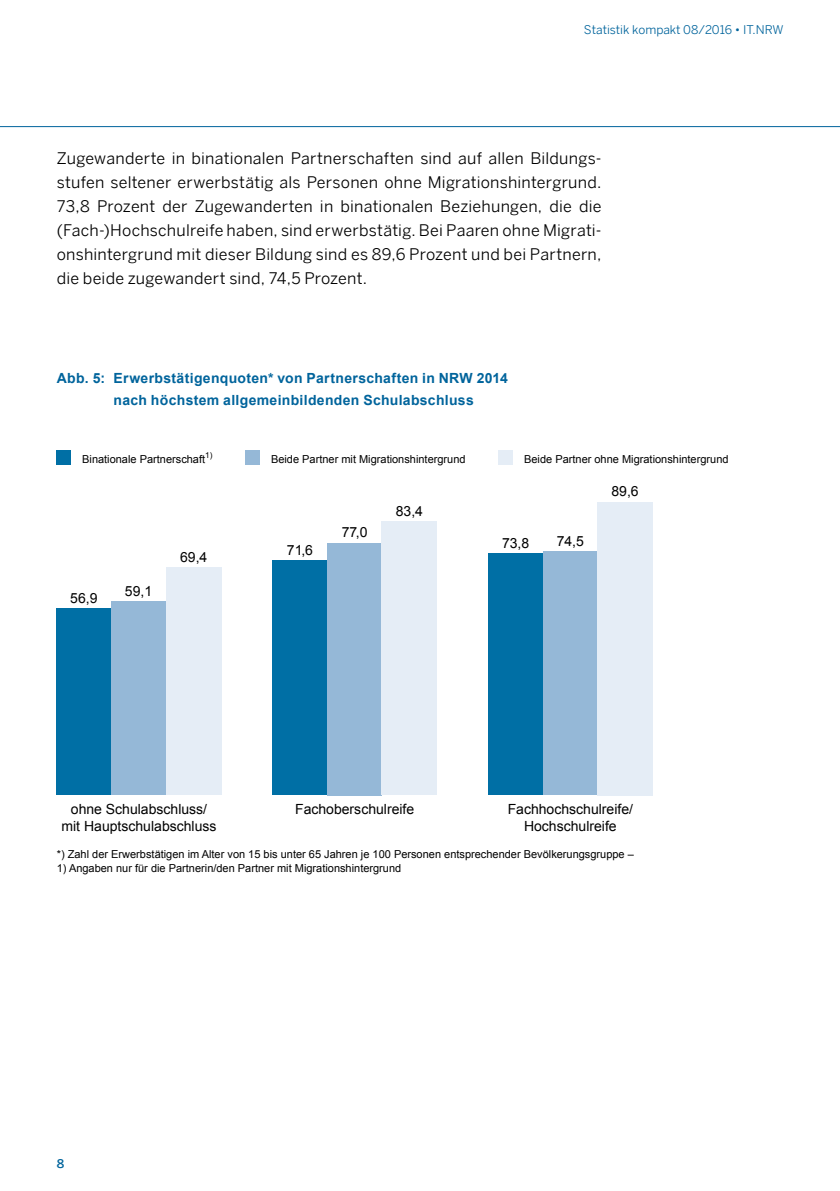
<style>
.page{position:relative;width:840px;height:1191px;background:#fff}
.page>*{position:absolute;margin:0;border:0;box-sizing:border-box;transform-origin:0 0}
.Fließtext{font:16px/24px "Benton Sans";letter-spacing:.015em;color:#000}
.GRAFIK_Beschriftunge{font:14px "Arial";color:#000}
.GRAFIK_Überschrift{font:700 14px "Arial";letter-spacing:.02em;color:#00649c}
.t1{font:12px "Benton Sans";color:#00649c}
.t2{font:500 12px "Benton Sans";color:#00649c}
.GRAFIK_Beschriftunge-2{font:11px "Arial";color:#000}
</style>
<div class="page">
<hr style="left:0;top:126px;width:839px;height:1px;background:#00649c">
<div style="left:57px;top:450px;width:14px;height:14px;background:#006fa5"></div>
<div style="left:245px;top:450px;width:15px;height:14px;background:#95b8d7"></div>
<div style="left:498px;top:450px;width:15px;height:14px;background:#e5edf6"></div>
<div style="left:57px;top:608px;width:54px;height:187px;background:#006fa5"></div>
<div style="left:111px;top:601px;width:55px;height:194px;background:#95b8d7"></div>
<div style="left:166px;top:568px;width:55px;height:227px;background:#e5edf6"></div>
<div style="left:272px;top:560px;width:55px;height:235px;background:#006fa5"></div>
<div style="left:327px;top:543px;width:54px;height:252px;background:#95b8d7"></div>
<div style="left:381px;top:522px;width:56px;height:273px;background:#e5edf6"></div>
<div style="left:488px;top:553px;width:55px;height:242px;background:#006fa5"></div>
<div style="left:543px;top:551px;width:54px;height:244px;background:#95b8d7"></div>
<div style="left:597px;top:502px;width:55px;height:293px;background:#e5edf6"></div>
<p class="t1" style="left:583px;top:23px;width:201px">Statistik kompakt 08/2016 • IT.NRW</p>
<p class="Fließtext" style="left:57px;top:146px;width:546px">Zugewanderte in binationalen Partnerschaften sind auf allen Bildungs&shy;stufen seltener erwerbstätig als Personen ohne Migrationshintergrund.<br>73,8 Prozent der Zugewanderten in binationalen Beziehungen, die die (Fach-)Hochschulreife haben, sind erwerbstätig. Bei Paaren ohne Migrati&shy;onshintergrund mit dieser Bildung sind es 89,6 Prozent und bei Partnern, die beide zugewandert sind, 74,5 Prozent.</p>
<p class="GRAFIK_Überschrift" style="left:57px;top:369px;width:452px">Abb. 5: Erwerbstätigenquoten* von Partnerschaften in NRW 2014</p>
<p class="GRAFIK_Überschrift" style="left:113px;top:391px;width:361px">nach höchstem allgemeinbildenden Schulabschluss</p>
<p class="GRAFIK_Beschriftunge-2" style="left:82px;top:451px;width:132px">Binationale Partnerschaft<sup>1)</sup></p>
<p class="GRAFIK_Beschriftunge-2" style="left:271px;top:451px;width:196px">Beide Partner mit Migrationshintergrund</p>
<p class="GRAFIK_Beschriftunge-2" style="left:524px;top:451px;width:206px">Beide Partner ohne Migrationshintergrund</p>
<p class="GRAFIK_Beschriftunge" style="left:70px;top:589px;width:29px">56,9</p>
<p class="GRAFIK_Beschriftunge" style="left:125px;top:582px;width:29px">59,1</p>
<p class="GRAFIK_Beschriftunge" style="left:180px;top:548px;width:29px">69,4</p>
<p class="GRAFIK_Beschriftunge" style="left:287px;top:541px;width:28px">71,6</p>
<p class="GRAFIK_Beschriftunge" style="left:341px;top:523px;width:27px">77,0</p>
<p class="GRAFIK_Beschriftunge" style="left:395px;top:502px;width:29px">83,4</p>
<p class="GRAFIK_Beschriftunge" style="left:501px;top:534px;width:29px">73,8</p>
<p class="GRAFIK_Beschriftunge" style="left:556px;top:532px;width:29px">74,5</p>
<p class="GRAFIK_Beschriftunge" style="left:611px;top:482px;width:29px">89,6</p>
<p class="GRAFIK_Beschriftunge" style="left:71px;top:799px;width:138px">ohne Schulabschluss/</p>
<p class="GRAFIK_Beschriftunge" style="left:61px;top:816px;width:156px">mit Hauptschulabschluss</p>
<p class="GRAFIK_Beschriftunge" style="left:295px;top:800px;width:121px">Fachoberschulreife</p>
<p class="GRAFIK_Beschriftunge" style="left:507px;top:800px;width:127px">Fachhochschulreife/</p>
<p class="GRAFIK_Beschriftunge" style="left:523px;top:816px;width:94px">Hochschulreife</p>
<p class="GRAFIK_Beschriftunge-2" style="left:57px;top:847px;width:578px">*) Zahl der Erwerbstätigen im Alter von 15 bis unter 65 Jahren je 100 Personen entsprechender Bevölkerungsgruppe –</p>
<p class="GRAFIK_Beschriftunge-2" style="left:57px;top:860px;width:346px">1) Angaben nur für die Partnerin/den Partner mit Migrationshintergrund</p>
<p class="t2" style="left:57px;top:1156px;width:9px">8</p>
</div>
